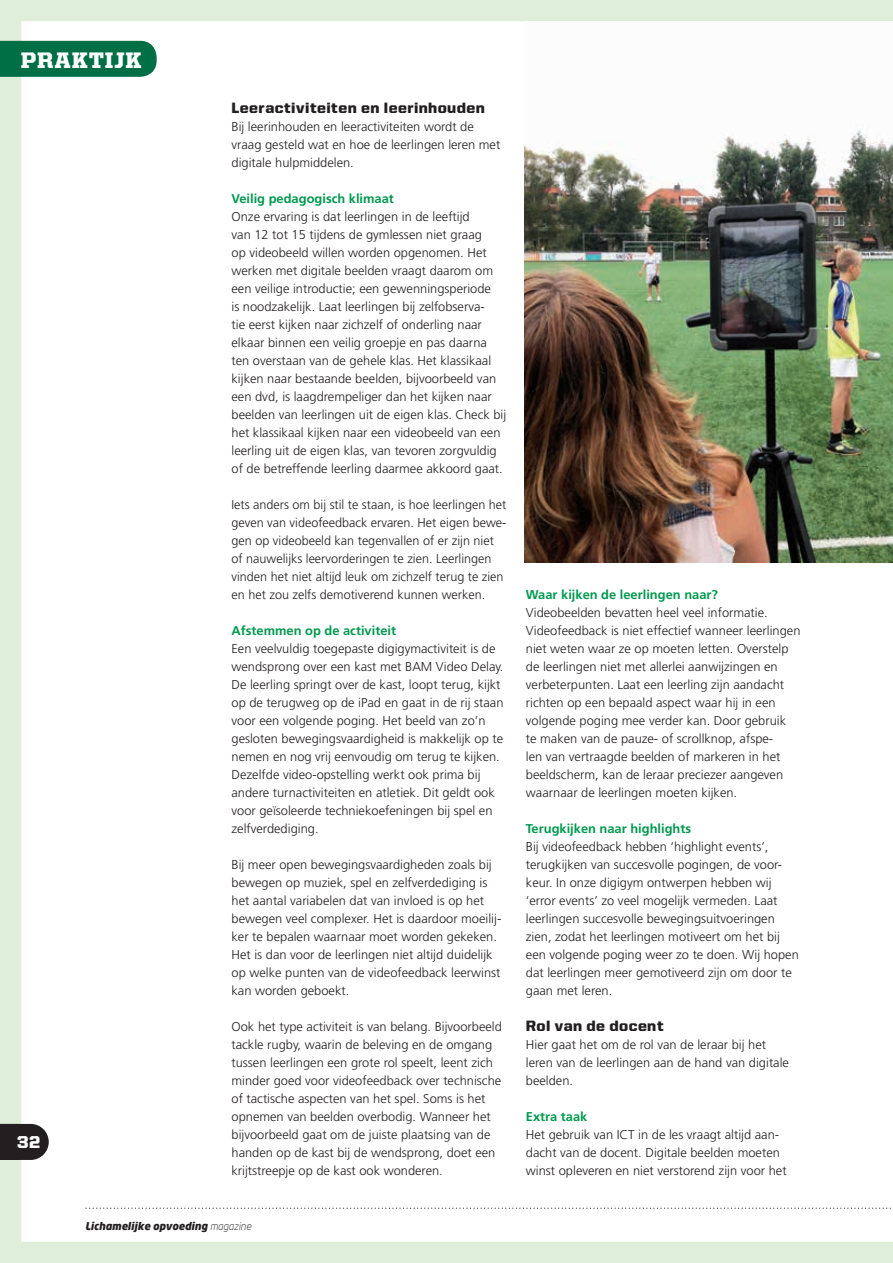
<style>
.page{position:relative;width:893px;height:1263px;background:#dfeed8}
.page>*{position:absolute;margin:0;border:0;box-sizing:border-box;transform-origin:0 0}
.t1{font:900 22.5px "United Serif Reg";letter-spacing:.035em;color:#fff}
.t2{font:900 17.25px "United Sans Reg";color:#fff}
.t3{font:900 15px "United Sans Reg";letter-spacing:.025em;color:#231f20}
.t4{font:300 12.75px/18px "Frutiger LT Std";color:#231f20}
.t5{font:700 12.75px "Frutiger LT Std";color:#00994e}
.t6{font:italic 900 10.5px "Neo Sans";color:#231f20}
.s1{font-weight:300}
</style>
<div class="page">
<div style="left:21px;top:21px;width:872px;height:1221px;background:#fff"></div>
<div style="left:0;top:41px;width:157px;height:36px;background:#016f45"></div>
<img style="left:524px;top:21px;width:369px;height:542px">
<svg style="left:0;top:1124px;width:49px;height:36px;background:#353132"></svg>
<svg style="left:85px;top:1207px;width:808px;height:2px;background:#e0e0e0"></svg>
<h1 class="t1" style="left:21px;top:48px;width:122px">PRAKTIJK</h1>
<h2 class="t2" style="left:17px;top:1133px;width:24px">32</h2>
<p class="t3" style="left:232px;top:99px;width:255px">Leeractiviteiten en leerinhouden</p>
<p class="t4" style="left:232px;top:117px;width:270px">Bij leerinhouden en leeractiviteiten wordt de vraag gesteld wat en hoe de leerlingen leren met digitale hulpmiddelen.</p>
<p class="t5" style="left:232px;top:191px;width:164px">Veilig pedagogisch klimaat</p>
<p class="t4" style="left:232px;top:207px;width:276px">Onze ervaring is dat leerlingen in de leeftijd<br>van 12 tot 15 tijdens de gymlessen niet graag<br>op videobeeld willen worden opgenomen. Het werken met digitale beelden vraagt daarom om een veilige introductie; een gewenningsperiode<br>is noodzakelijk. Laat leerlingen bij zelfobserva-<br>tie eerst kijken naar zichzelf of onderling naar elkaar binnen een veilig groepje en pas daarna ten overstaan van de gehele klas. Het klassikaal kijken naar bestaande beelden, bijvoorbeeld van een dvd, is laagdrempeliger dan het kijken naar beelden van leerlingen uit de eigen klas. Check bij het klassikaal kijken naar een videobeeld van een leerling uit de eigen klas, van tevoren zorgvuldig of de betreffende leerling daarmee akkoord gaat.</p>
<p class="t4" style="left:232px;top:495px;width:276px">Iets anders om bij stil te staan, is hoe leerlingen het geven van videofeedback ervaren. Het eigen bewe&shy;gen op videobeeld kan tegenvallen of er zijn niet of nauwelijks leervorderingen te zien. Leerlingen vinden het niet altijd leuk om zichzelf terug te zien en het zou zelfs demotiverend kunnen werken.</p>
<p class="t5" style="left:232px;top:623px;width:166px">Afstemmen op de activiteit</p>
<p class="t4" style="left:232px;top:639px;width:274px">Een veelvuldig toegepaste digigymactiviteit is de wendsprong over een kast met BAM Video Delay.<br>De leerling springt over de kast, loopt terug, kijkt op de terugweg op de iPad en gaat in de rij staan voor een volgende poging. Het beeld van zo’n gesloten bewegingsvaardigheid is makkelijk op te nemen en nog vrij eenvoudig om terug te kijken.<br>Dezelfde video-opstelling werkt ook prima bij andere turnactiviteiten en atletiek. Dit geldt ook voor geïsoleerde techniekoefeningen bij spel en zelfverdediging.</p>
<p class="t4" style="left:232px;top:855px;width:271px">Bij meer open bewegingsvaardigheden zoals bij bewegen op muziek, spel en zelfverdediging is het aantal variabelen dat van invloed is op het bewegen veel complexer. Het is daardoor moeilij&shy;ker te bepalen waarnaar moet worden gekeken.<br>Het is dan voor de leerlingen niet altijd duidelijk op welke punten van de videofeedback leerwinst kan worden geboekt.</p>
<p class="t4" style="left:232px;top:1017px;width:272px">Ook het type activiteit is van belang. Bijvoorbeeld tackle rugby, waarin de beleving en de omgang tussen leerlingen een grote rol speelt, leent zich minder goed voor videofeedback over technische of tactische aspecten van het spel. Soms is het opnemen van beelden overbodig. Wanneer het bijvoorbeeld gaat om de juiste plaatsing van de handen op de kast bij de wendsprong, doet een krijtstreepje op de kast ook wonderen.</p>
<p class="t6" style="left:85px;top:1219px;width:168px">Lichamelijke opvoeding <span class="s1">magazine</span></p>
<p class="t5" style="left:526px;top:587px;width:194px">Waar kijken de leerlingen naar?</p>
<p class="t4" style="left:526px;top:603px;width:276px">Videobeelden bevatten heel veel informatie.<br>Videofeedback is niet effectief wanneer leerlingen niet weten waar ze op moeten letten. Overstelp de leerlingen niet met allerlei aanwijzingen en verbeterpunten. Laat een leerling zijn aandacht richten op een bepaald aspect waar hij in een volgende poging mee verder kan. Door gebruik<br>te maken van de pauze- of scrollknop, afspe-<br>len van vertraagde beelden of markeren in het beeldscherm, kan de leraar preciezer aangeven waarnaar de leerlingen moeten kijken.</p>
<p class="t5" style="left:526px;top:821px;width:167px">Terugkijken naar highlights</p>
<p class="t4" style="left:526px;top:837px;width:274px">Bij videofeedback hebben ‘highlight events’, terugkijken van succesvolle pogingen, de voor&shy;keur. In onze digigym ontwerpen hebben wij ‘error events’ zo veel mogelijk vermeden. Laat leerlingen succesvolle bewegingsuitvoeringen zien, zodat het leerlingen motiveert om het bij een volgende poging weer zo te doen. Wij hopen dat leerlingen meer gemotiveerd zijn om door te gaan met leren.</p>
<p class="t3" style="left:526px;top:1017px;width:139px">Rol van de docent</p>
<p class="t4" style="left:526px;top:1035px;width:265px">Hier gaat het om de rol van de leraar bij het leren van de leerlingen aan de hand van digitale beelden.</p>
<p class="t5" style="left:526px;top:1109px;width:63px">Extra taak</p>
<p class="t4" style="left:526px;top:1125px;width:262px">Het gebruik van ICT in de les vraagt altijd aan&shy;dacht van de docent. Digitale beelden moeten winst opleveren en niet verstorend zijn voor het</p>
</div>
